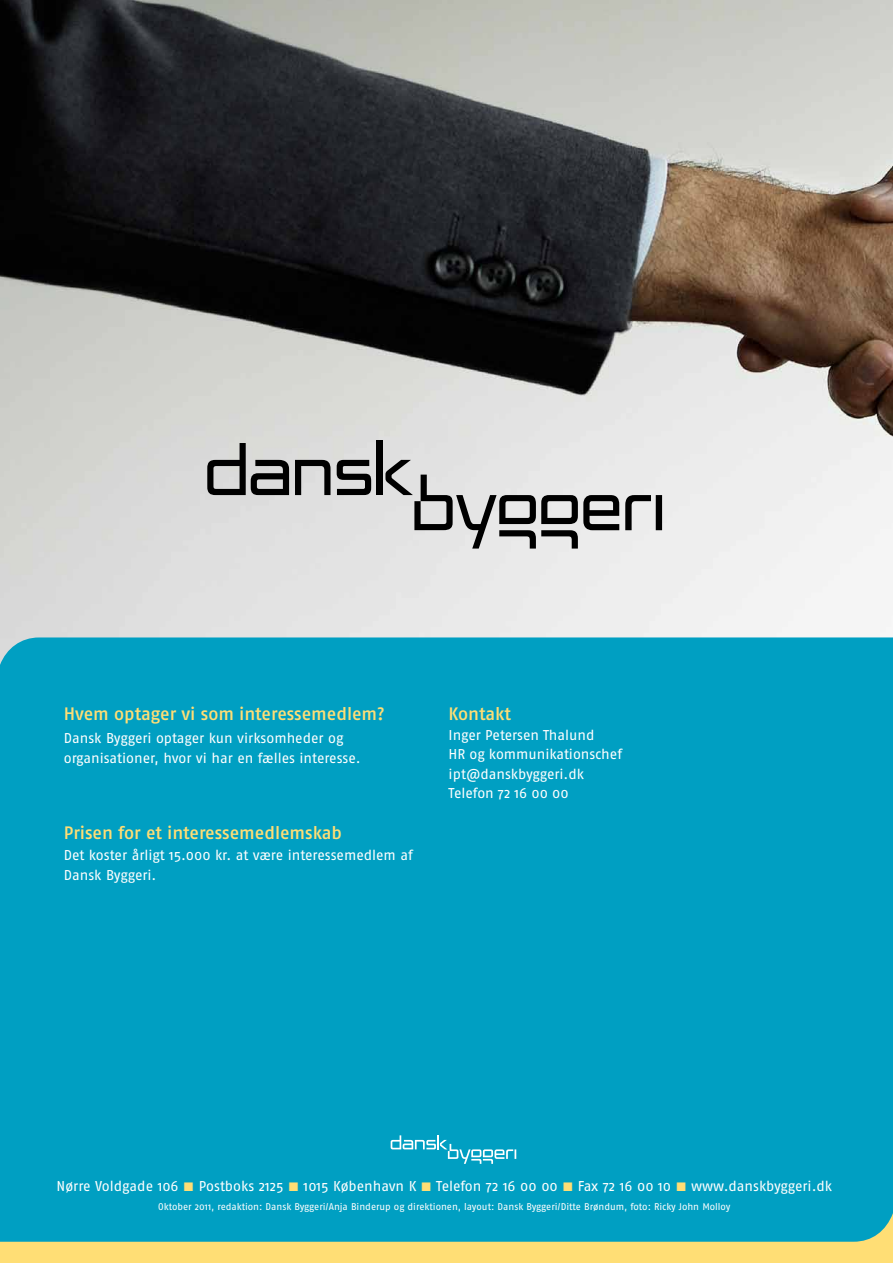
<style>
.page{position:relative;width:893px;height:1263px;background:#fff}
.page>*{position:absolute;margin:0;border:0;box-sizing:border-box;transform-origin:0 0}
.t1{font:18px "Fago No Med";letter-spacing:-.005em;color:#ffde75}
.t2{font:14.25px/19.5px "Fago No";letter-spacing:-.005em;color:#fff}
.t3{font:9.75px "Fago No";letter-spacing:-.005em;color:#fff}
.s1{font-family:"Fago No Regular Expert";font-size:12px;color:#ffde75}
</style>
<div class="page">
<div style="left:0;top:530px;width:893px;height:733px;background:#009fc2"></div>
<img style="left:0;top:0;width:893px;height:665px">
<svg style="left:625px;top:495px;width:37px;height:35px"></svg>
<svg style="left:337px;top:460px;width:34px;height:35px"></svg>
<svg style="left:295px;top:460px;width:35px;height:35px"></svg>
<svg style="left:207px;top:443px;width:82px;height:52px;background:#868685"></svg>
<div style="left:377px;top:441px;width:6px;height:54px;background:#000"></div>
<svg style="left:385px;top:460px;width:234px;height:89px;background:#b6b6b6"></svg>
<svg style="left:0;top:1213px;width:893px;height:50px"></svg>
<svg style="left:391px;top:1135px;width:125px;height:29px"></svg>
<p class="t1" style="left:64px;top:704px;width:323px">Hvem optager vi som interessemedlem?</p>
<p class="t2" style="left:64px;top:727px;width:298px;line-height:20.2px">Dansk Byggeri optager kun virksomheder og organisationer, hvor vi har en fælles interesse.</p>
<p class="t1" style="left:64px;top:823px;width:280px">Prisen for et interessemedlemskab</p>
<p class="t2" style="left:64px;top:845px;width:351px;line-height:20.2px">Det koster årligt 15.000 kr. at være interessemedlem af<br>Dansk Byggeri.</p>
<p class="t1" style="left:449px;top:704px;width:64px">Kontakt</p>
<p class="t2" style="left:449px;top:725px;width:175px">Inger Petersen Thalund<br>HR og kommunikationschef ipt@danskbyggeri.dk<br>Telefon 72 16 00 00</p>
<p class="t2" style="left:57px;top:1176px;width:777px">Nørre Voldgade 106 <span class="s1">2</span> Postboks 2125 <span class="s1">2</span> 1015 København K <span class="s1">2</span> Telefon 72 16 00 00 <span class="s1">2</span> Fax 72 16 00 10 <span class="s1">2</span> www.danskbyggeri.dk</p>
<p class="t3" style="left:158px;top:1201px;width:574px">Oktober 2011, redaktion: Dansk Byggeri/Anja Binderup og direktionen, layout: Dansk Byggeri/Ditte Brøndum, foto: Ricky John Molloy</p>
</div>
